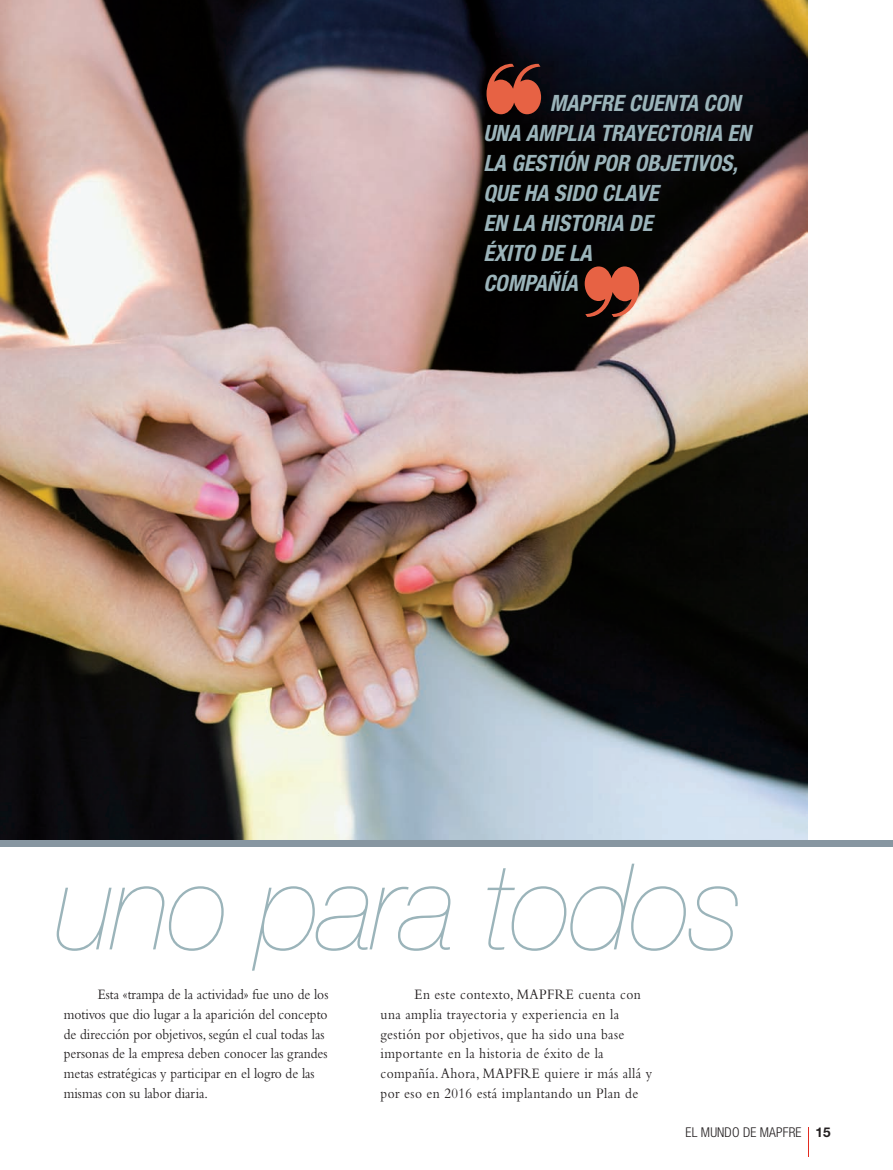
<style>
.page{position:relative;width:893px;height:1170px;background:#fff}
.page>*{position:absolute;margin:0;border:0;box-sizing:border-box;transform-origin:0 0}
.t1{font:italic 200 120px "Helvetica Neue LT Std";letter-spacing:-.02em;color:#9bb4ba}
.t2{font:italic 700 condensed 22.5px/30px "Helvetica Neue LT Std";color:#9bb4ba}
.t3{font:15px/19.6px "Bembo Std";color:#231f20;scale:.9 1}
.t4{font:15px/19.6px "Bembo Std";letter-spacing:.03em;color:#231f20;scale:.9 1}
.t5{font:300 condensed 13.5px "Helvetica Neue LT Std";letter-spacing:.01em;color:#231f20}
.s1{font-weight:700;font-stretch:normal}
</style>
<div class="page">
<hr style="left:808px;top:1127px;width:1px;height:30px;background:#e32b20">
<img style="left:0;top:0;width:808px;height:840px">
<div style="left:0;top:840px;width:893px;height:6px;background:#8796a1"></div>
<svg style="left:486px;top:63px;width:55px;height:51px;background:#040306"></svg>
<svg style="left:585px;top:266px;width:54px;height:51px;background:#171512"></svg>
<h2 class="t2" style="left:483px;top:88px;width:269px;text-indent:66px">MAPFRE CUENTA CON<br>UNA AMPLIA TRAYECTORIA EN<br>LA GESTIÓN POR OBJETIVOS,<br>QUE HA SIDO CLAVE<br>EN LA HISTORIA DE<br>ÉXITO DE LA<br>COMPAÑÍA</h2>
<h1 class="t1" style="left:55px;top:838px;width:690px">uno para todos</h1>
<p class="t3" style="left:64px;top:984px;width:296px;text-indent:34px">Esta «trampa de la actividad» fue uno de los motivos que dio lugar a la aparición del concepto de dirección por objetivos, según el cual todas las personas de la empresa deben conocer las grandes metas estratégicas y participar en el logro de las mismas con su labor diaria.</p>
<p class="t4" style="left:381px;top:984px;width:303px;text-indent:34px">En este contexto, MAPFRE cuenta con una amplia trayectoria y experiencia en la gestión por objetivos, que ha sido una base importante en la historia de éxito de la compañía. Ahora, MAPFRE quiere ir más allá y por eso en 2016 está implantando un Plan de</p>
<p class="t5" style="left:685px;top:1124px;width:146px">EL MUNDO DE MAPFRE <span class="s1">15</span></p>
</div>
